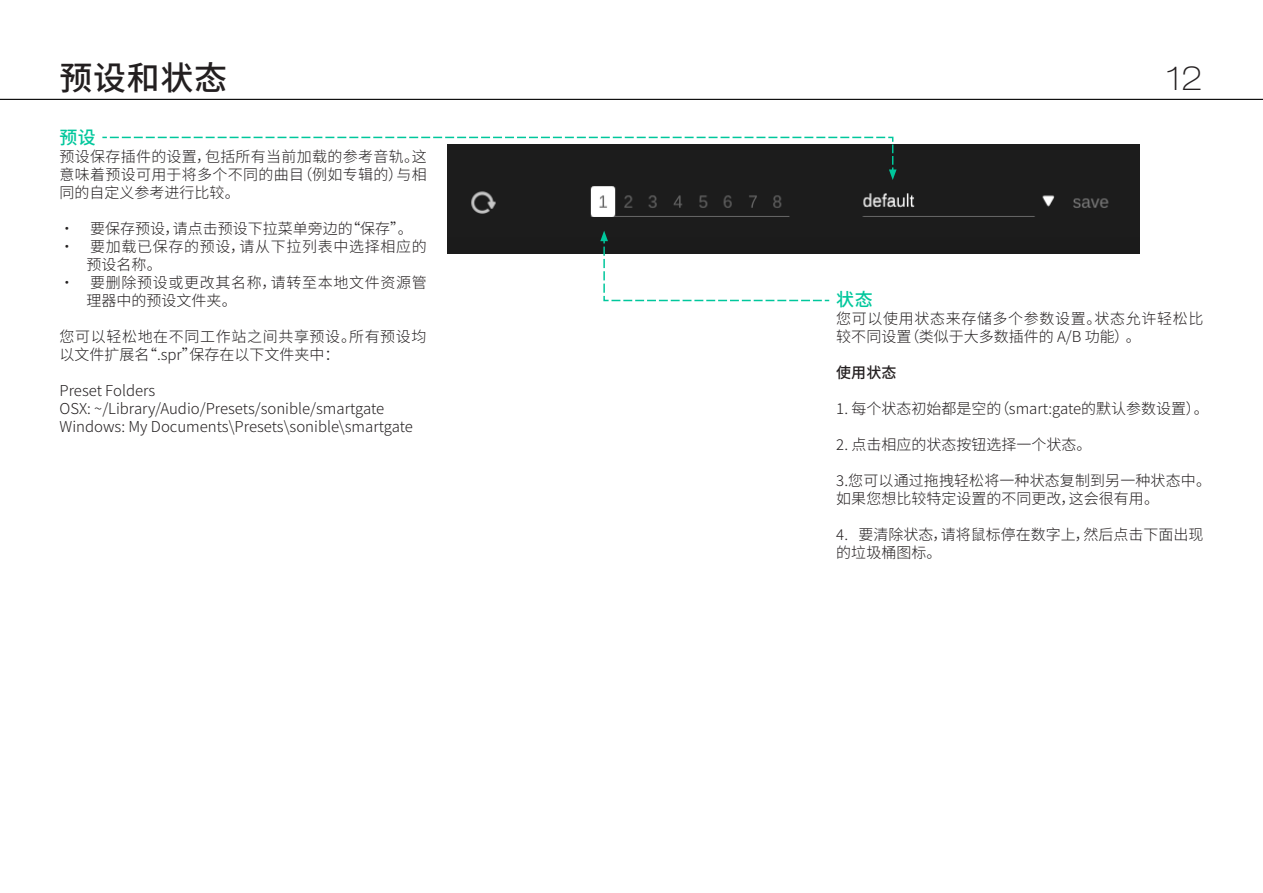
<style>
.page{position:relative;width:1263px;height:893px;background:#fff}
.page>*{position:absolute;margin:0;border:0;box-sizing:border-box;transform-origin:0 0}
.header_1{font:500 33px "Source Han Sans CN";letter-spacing:.02em;color:#231f20}
.t1{font:100 expanded 33px "Helvetica Neue LT Pro";color:#231f20}
.running_text{font:500 18px "Source Han Sans CN";color:#00c79c}
.running_text-2{font:300 15px/18px "Source Han Sans CN";color:#231f20}
.running_text-3{font:300 15px/18px "Source Han Sans CN";letter-spacing:.04em;color:#231f20}
.running_text-4{font:300 15px/18px "Source Han Sans CN";letter-spacing:.045em;color:#231f20}
.running_text-5{font:500 15px "Source Han Sans CN";color:#231f20}
</style>
<div class="page">
<hr style="left:0;top:99px;width:1263px;height:1px;background:#000">
<div style="left:448px;top:144px;width:692px;height:109px;background:#1c1c1c"></div>
<svg style="left:600px;top:231px;width:231px;height:71px"></svg>
<svg style="left:102px;top:136px;width:794px;height:44px"></svg>
<div style="left:923px;top:144px;width:217px;height:36px;background:#1c1c1c"></div>
<p class="header_1" style="left:60px;top:59px;width:169px">预设和状态</p>
<h1 class="t1" style="left:1167px;top:59px;width:37px">12</h1>
<p class="running_text" style="left:60px;top:127px;width:38px">预设</p>
<p class="running_text-2" style="left:60px;top:148px;width:369px;text-align:justify">预设保存插件的设置，包括所有当前加载的参考音轨。这意味着预设可用于将多个不同的曲目（例如专辑的）与相同的自定义参考进行比较。</p>
<p class="running_text-2" style="left:60px;top:220px;width:355px">• 要保存预设，请点击预设下拉菜单旁边的“保存”。</p>
<p class="running_text-4" style="left:87px;top:238px;width:342px;text-indent:-27px">• 要加载已保存的预设，请从下拉列表中选择相应的预设名称。</p>
<p class="running_text-4" style="left:87px;top:274px;width:342px;text-indent:-27px">• 要删除预设或更改其名称，请转至本地文件资源管理器中的预设文件夹。</p>
<p class="running_text-3" style="left:60px;top:328px;width:368px">您可以轻松地在不同工作站之间共享预设。所有预设均以文件扩展名“.spr”保存在以下文件夹中：</p>
<p class="running_text-2" style="left:60px;top:382px;width:97px">Preset Folders</p>
<p class="running_text-2" style="left:60px;top:400px;width:355px">OSX: ~/Library/Audio/Presets/sonible/smartgate<br>Windows: My Documents\Presets\sonible\smartgate</p>
<p class="running_text" style="left:836px;top:289px;width:38px">状态</p>
<p class="running_text-3" style="left:836px;top:310px;width:368px">您可以使用状态来存储多个参数设置。状态允许轻松比较不同设置（类似于大多数插件的 A/B 功能）。</p>
<p class="running_text-5" style="left:836px;top:364px;width:61px">使用状态</p>
<p class="running_text-2" style="left:836px;top:400px;width:374px">1. 每个状态初始都是空的（smart:gate的默认参数设置）。</p>
<p class="running_text-2" style="left:836px;top:436px;width:257px">2. 点击相应的状态按钮选择一个状态。</p>
<p class="running_text-2" style="left:836px;top:472px;width:376px">3.您可以通过拖拽轻松将一种状态复制到另一种状态中。如果您想比较特定设置的不同更改，这会很有用。</p>
<p class="running_text-2" style="left:836px;top:526px;width:369px">4. 要清除状态，请将鼠标停在数字上，然后点击下面出现的垃圾桶图标。</p>
</div>
